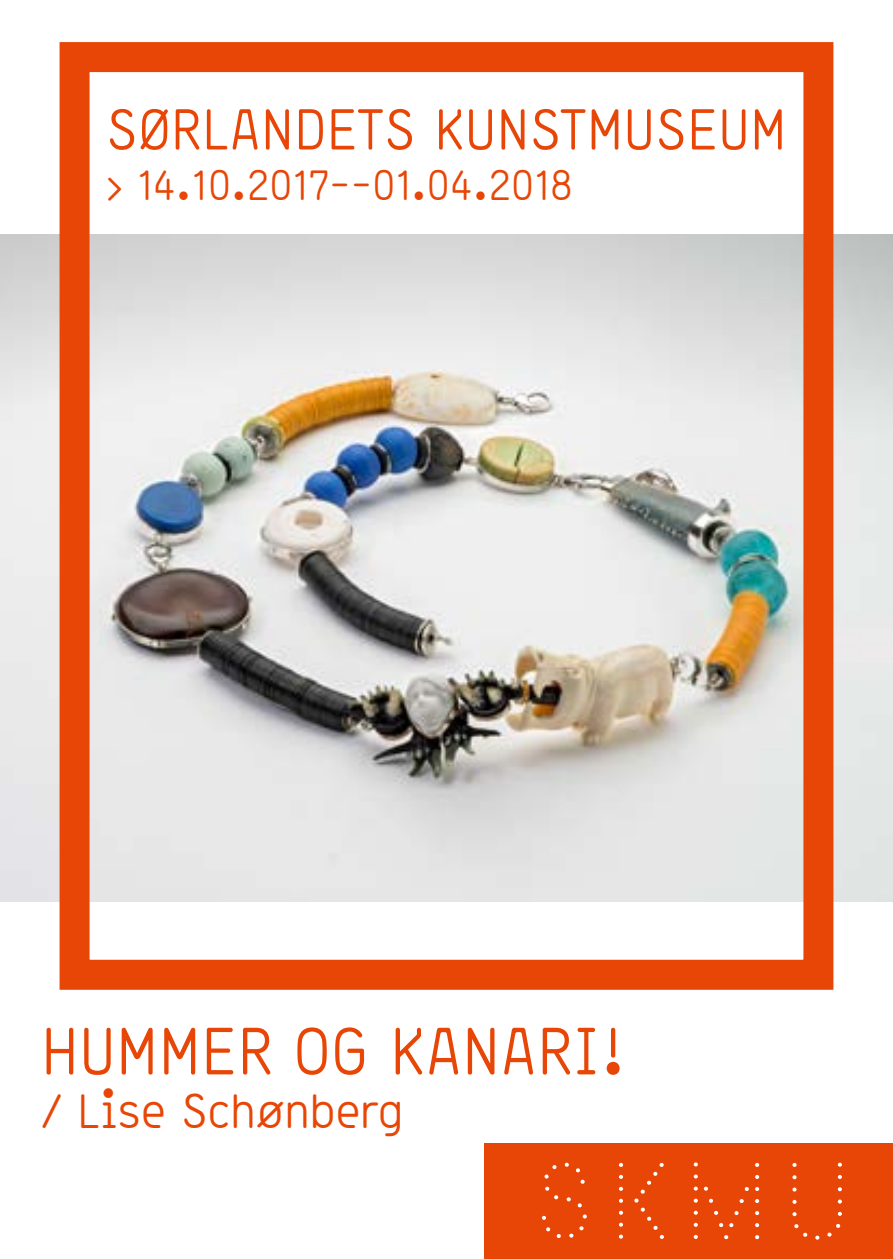
<style>
.page{position:relative;width:893px;height:1259px;background:#fff}
.page>*{position:absolute;margin:0;border:0;box-sizing:border-box;transform-origin:0 0}
.t1{font:66px "Storno";color:#e84606}
.t2{font:57px "Storno";color:#e84606}
.t3{font:48px "Storno";letter-spacing:-.005em;color:#e84606}
.t4{font:42px "Storno";color:#e84606}
</style>
<div class="page">
<img style="left:0;top:235px;width:893px;height:666px">
<div style="left:60px;top:42px;width:773px;height:947px;border:30px solid #e84606"></div>
<div style="left:485px;top:1143px;width:408px;height:116px;background:#e84606"></div>
<svg style="left:542px;top:1162px;width:45px;height:76px"></svg>
<svg style="left:838px;top:1162px;width:4px;height:4px"></svg>
<svg style="left:792px;top:1175px;width:50px;height:64px"></svg>
<svg style="left:792px;top:1163px;width:5px;height:4px"></svg>
<svg style="left:619px;top:1163px;width:4px;height:4px"></svg>
<svg style="left:619px;top:1174px;width:4px;height:5px"></svg>
<svg style="left:619px;top:1186px;width:4px;height:4px"></svg>
<svg style="left:619px;top:1198px;width:4px;height:4px"></svg>
<svg style="left:619px;top:1210px;width:4px;height:4px"></svg>
<svg style="left:619px;top:1222px;width:4px;height:4px"></svg>
<svg style="left:619px;top:1234px;width:4px;height:4px"></svg>
<svg style="left:634px;top:1163px;width:30px;height:66px"></svg>
<svg style="left:660px;top:1235px;width:4px;height:4px"></svg>
<svg style="left:694px;top:1235px;width:4px;height:4px"></svg>
<svg style="left:694px;top:1174px;width:4px;height:4px"></svg>
<svg style="left:694px;top:1186px;width:4px;height:4px"></svg>
<svg style="left:694px;top:1198px;width:4px;height:4px"></svg>
<svg style="left:694px;top:1210px;width:4px;height:4px"></svg>
<svg style="left:694px;top:1222px;width:4px;height:4px"></svg>
<svg style="left:694px;top:1162px;width:4px;height:4px"></svg>
<svg style="left:704px;top:1186px;width:19px;height:41px"></svg>
<svg style="left:724px;top:1235px;width:4px;height:4px"></svg>
<svg style="left:729px;top:1187px;width:20px;height:40px"></svg>
<svg style="left:755px;top:1163px;width:4px;height:4px"></svg>
<svg style="left:755px;top:1175px;width:4px;height:4px"></svg>
<svg style="left:755px;top:1187px;width:4px;height:4px"></svg>
<svg style="left:755px;top:1199px;width:4px;height:4px"></svg>
<svg style="left:755px;top:1211px;width:4px;height:4px"></svg>
<svg style="left:755px;top:1223px;width:4px;height:4px"></svg>
<svg style="left:755px;top:1235px;width:4px;height:4px"></svg>
<h2 class="t2" style="left:106px;top:92px;width:682px">SØRLANDETS KUNSTMUSEUM</h2>
<p class="t4" style="left:106px;top:158px;width:469px">&gt; 14.10.2017--01.04.2018</p>
<h1 class="t1" style="left:41px;top:1008px;width:586px">HUMMER OG KANARI!</h1>
<p class="t3" style="left:41px;top:1080px;width:364px">/ Lise Schønberg</p>
</div>
